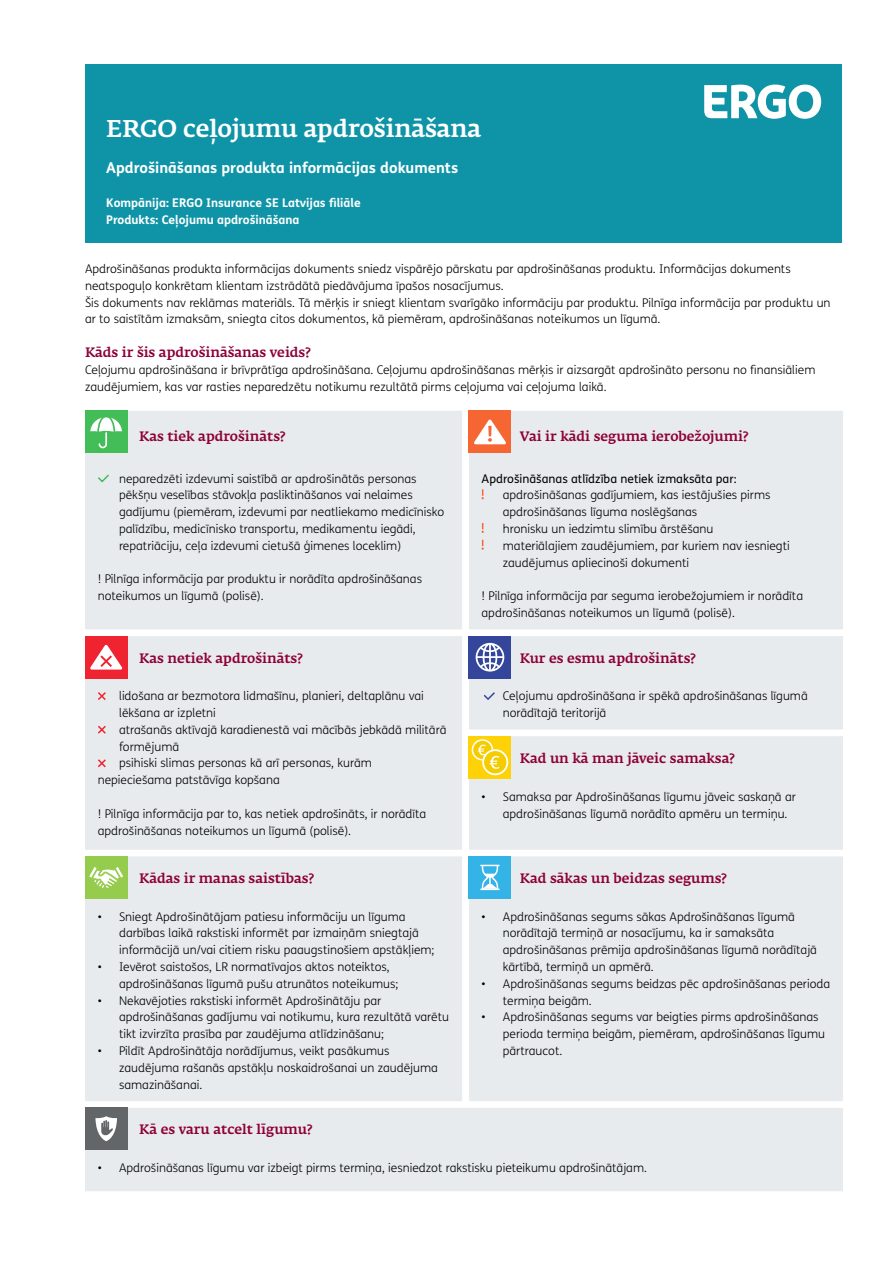
<style>
.page{position:relative;width:893px;height:1263px;background:#fff}
.page>*{position:absolute;margin:0;border:0;box-sizing:border-box;transform-origin:0 0}
.t1{font:500 24px "Fedra Serif A Pro";letter-spacing:-.005em;color:#fff}
.t2{font:700 15px "FS Me";color:#fff}
.t3{font:500 13.5px "Fedra Serif A Pro";color:#8e0038}
.t4{font:300 12px/16.8px "FS Me";color:#000}
.t5{font:700 12px/16.8px "FS Me";color:#fff}
.t6{font:12px "FS Me";color:#000}
</style>
<div class="page">
<div style="left:85px;top:64px;width:757px;height:179px;background:#0f94a7"></div>
<svg style="left:704px;top:85px;width:117px;height:34px"></svg>
<div style="left:85px;top:411px;width:758px;height:780px;background:#e8ebee"></div>
<div style="left:85px;top:411px;width:42px;height:42px;background:#42bd57"></div>
<svg style="left:90px;top:417px;width:32px;height:32px"></svg>
<div style="left:469px;top:411px;width:42px;height:42px;background:#f56633"></div>
<svg style="left:474px;top:420px;width:32px;height:24px"></svg>
<svg style="left:96px;top:473px;width:15px;height:11px"></svg>
<svg style="left:482px;top:489px;width:2px;height:10px"></svg>
<svg style="left:482px;top:523px;width:2px;height:10px"></svg>
<svg style="left:482px;top:540px;width:2px;height:10px"></svg>
<div style="left:85px;top:636px;width:42px;height:42px;background:#f02430"></div>
<svg style="left:90px;top:645px;width:32px;height:25px"></svg>
<div style="left:469px;top:636px;width:42px;height:42px;background:#33469b"></div>
<svg style="left:476px;top:643px;width:28px;height:28px"></svg>
<svg style="left:96px;top:690px;width:11px;height:12px"></svg>
<svg style="left:96px;top:724px;width:11px;height:11px"></svg>
<svg style="left:96px;top:758px;width:11px;height:11px"></svg>
<svg style="left:482px;top:691px;width:15px;height:10px"></svg>
<div style="left:469px;top:736px;width:42px;height:42px;background:#ffd107"></div>
<svg style="left:472px;top:739px;width:36px;height:36px"></svg>
<div style="left:85px;top:856px;width:42px;height:42px;background:#96cc4d"></div>
<svg style="left:89px;top:867px;width:34px;height:21px"></svg>
<div style="left:469px;top:856px;width:42px;height:42px;background:#33b3e6"></div>
<svg style="left:480px;top:865px;width:20px;height:25px"></svg>
<div style="left:85px;top:1108px;width:42px;height:42px;background:#636669"></div>
<svg style="left:95px;top:1116px;width:22px;height:25px"></svg>
<h1 class="t1" style="left:106px;top:115px;width:376px">ERGO ceļojumu apdrošināšana</h1>
<p class="t2" style="left:106px;top:156px;width:353px">Apdrošināšanas produkta informācijas dokuments</p>
<p class="t5" style="left:106px;top:194px;width:256px">Kompānija: ERGO Insurance SE Latvijas filiāle<br>Produkts: Ceļojumu apdrošināšana</p>
<p class="t4" style="left:85px;top:260px;width:747px">Apdrošināšanas produkta informācijas dokuments sniedz vispārējo pārskatu par apdrošināšanas produktu. Informācijas dokuments neatspoguļo konkrētam klientam izstrādātā piedāvājuma īpašos nosacījumus.<br>Šis dokuments nav reklāmas materiāls. Tā mērķis ir sniegt klientam svarīgāko informāciju par produktu. Pilnīga informācija par produktu un ar to saistītām izmaksām, sniegta citos dokumentos, kā piemēram, apdrošināšanas noteikumos un līgumā.</p>
<p class="t3" style="left:85px;top:344px;width:227px">Kāds ir šis apdrošināšanas veids?</p>
<p class="t4" style="left:85px;top:361px;width:732px">Ceļojumu apdrošināšana ir brīvprātīga apdrošināšana. Ceļojumu apdrošināšanas mērķis ir aizsargāt apdrošināto personu no finansiāliem zaudējumiem, kas var rasties neparedzētu notikumu rezultātā pirms ceļojuma vai ceļojuma laikā.</p>
<p class="t3" style="left:139px;top:428px;width:147px">Kas tiek apdrošināts?</p>
<p class="t3" style="left:520px;top:428px;width:230px">Vai ir kādi seguma ierobežojumi?</p>
<p class="t4" style="left:119px;top:470px;width:327px">neparedzēti izdevumi saistībā ar apdrošinātās personas pēkšņu veselības stāvokļa pasliktināšanos vai nelaimes gadījumu (piemēram, izdevumi par neatliekamo medicīnisko palīdzību, medicīnisko transportu, medikamentu iegādi, repatriāciju, ceļa izdevumi cietušā ģimenes loceklim)</p>
<p class="t4" style="left:98px;top:570px;width:326px">! Pilnīga informācija par produktu ir norādīta apdrošināšanas noteikumos un līgumā (polisē).</p>
<p class="t6" style="left:482px;top:470px;width:256px">Apdrošināšanas atlīdzība netiek izmaksāta par:</p>
<p class="t4" style="left:503px;top:486px;width:288px">apdrošināšanas gadījumiem, kas iestājušies pirms apdrošināšanas līguma noslēgšanas<br>hronisku un iedzimtu slimību ārstēšanu materiālajiem zaudējumiem, par kuriem nav iesniegti zaudējumus apliecinoši dokumenti</p>
<p class="t4" style="left:482px;top:587px;width:323px">! Pilnīga informācija par seguma ierobežojumiem ir norādīta apdrošināšanas noteikumos un līgumā (polisē).</p>
<p class="t3" style="left:139px;top:650px;width:165px">Kas netiek apdrošināts?</p>
<p class="t3" style="left:520px;top:650px;width:177px">Kur es esmu apdrošināts?</p>
<p class="t4" style="left:119px;top:687px;width:306px">lidošana ar bezmotora lidmašīnu, planieri, deltaplānu vai</p>
<p class="t4" style="left:119px;top:704px;width:98px">lēkšana ar izpletni</p>
<p class="t4" style="left:119px;top:721px;width:329px">atrašanās aktīvajā karadienestā vai mācībās jebkādā militārā</p>
<p class="t4" style="left:119px;top:738px;width:62px">formējumā</p>
<p class="t4" style="left:119px;top:754px;width:254px">psihiski slimas personas kā arī personas, kurām</p>
<p class="t4" style="left:98px;top:771px;width:183px">nepieciešama patstāvīga kopšana</p>
<p class="t4" style="left:98px;top:805px;width:330px">! Pilnīga informācija par to, kas netiek apdrošināts, ir norādīta apdrošināšanas noteikumos un līgumā (polisē).</p>
<p class="t4" style="left:503px;top:687px;width:306px">Ceļojumu apdrošināšana ir spēkā apdrošināšanas līgumā norādītajā teritorijā</p>
<p class="t3" style="left:520px;top:751px;width:216px">Kad un kā man jāveic samaksa?</p>
<p class="t4" style="left:503px;top:788px;width:295px;text-indent:-21px">• Samaksa par Apdrošināšanas līgumu jāveic saskaņā ar apdrošināšanas līgumā norādīto apmēru un termiņu.</p>
<p class="t3" style="left:139px;top:870px;width:176px">Kādas ir manas saistības?</p>
<p class="t3" style="left:520px;top:870px;width:208px">Kad sākas un beidzas segums?</p>
<p class="t4" style="left:119px;top:907px;width:317px;text-indent:-21px">• Sniegt Apdrošinātājam patiesu informāciju un līguma darbības laikā rakstiski informēt par izmaiņām sniegtajā informācijā un/vai citiem risku paaugstinošiem apstākļiem;</p>
<p class="t4" style="left:119px;top:958px;width:281px;text-indent:-21px">• Ievērot saistošos, LR normatīvajos aktos noteiktos, apdrošināšanas līgumā pušu atrunātos noteikumus;</p>
<p class="t4" style="left:119px;top:991px;width:331px;text-indent:-21px">• Nekavējoties rakstiski informēt Apdrošinātāju par apdrošināšanas gadījumu vai notikumu, kura rezultātā varētu tikt izvirzīta prasība par zaudējuma atlīdzināšanu;</p>
<p class="t4" style="left:119px;top:1042px;width:320px;text-indent:-21px">• Pildīt Apdrošinātāja norādījumus, veikt pasākumus zaudējuma rašanās apstākļu noskaidrošanai un zaudējuma samazināšanai.</p>
<p class="t4" style="left:503px;top:907px;width:316px;text-indent:-21px">• Apdrošināšanas segums sākas Apdrošināšanas līgumā norādītajā termiņā ar nosacījumu, ka ir samaksāta apdrošināšanas prēmija apdrošināšanas līgumā norādītajā kārtībā, termiņā un apmērā.</p>
<p class="t4" style="left:503px;top:975px;width:329px;text-indent:-21px">• Apdrošināšanas segums beidzas pēc apdrošināšanas perioda termiņa beigām.</p>
<p class="t4" style="left:503px;top:1008px;width:324px;text-indent:-21px">• Apdrošināšanas segums var beigties pirms apdrošināšanas perioda termiņa beigām, piemēram, apdrošināšanas līgumu pārtraucot.</p>
<p class="t3" style="left:139px;top:1122px;width:175px">Kā es varu atcelt līgumu?</p>
<p class="t4" style="left:98px;top:1159px;width:551px">• Apdrošināšanas līgumu var izbeigt pirms termiņa, iesniedzot rakstisku pieteikumu apdrošinātājam.</p>
</div>
